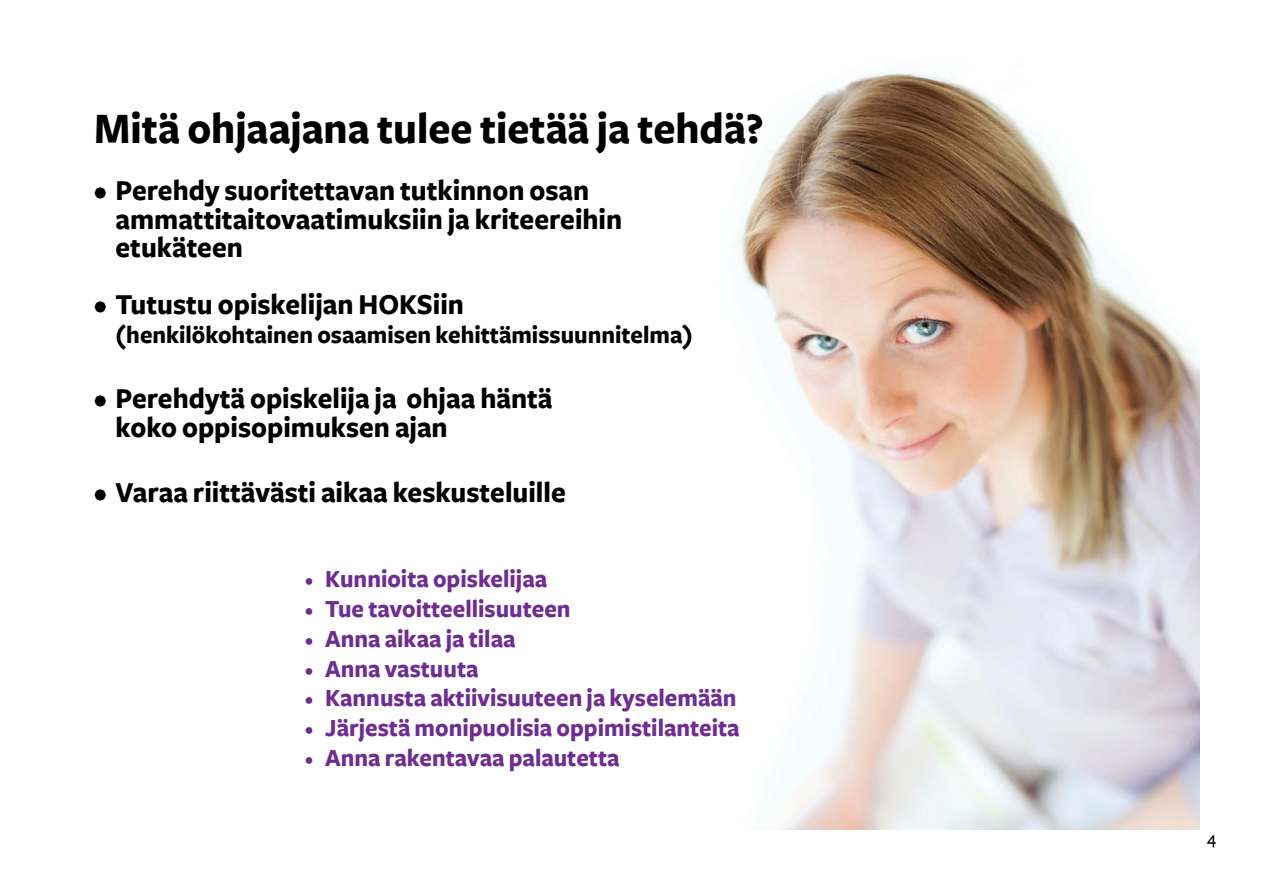
<style>
.page{position:relative;width:1263px;height:893px;background:#fff}
.page>*{position:absolute;margin:0;border:0;box-sizing:border-box;transform-origin:0 0}
.t1{font:700 45px "Freight Sans";color:#000;scale:.95 1}
.t2{font:700 30px/28.5px "Freight Sans";color:#000;scale:.95 1}
.t3{font:700 25.5px "Freight Sans";color:#6f2c91;scale:.95 1}
.t4{font:700 25.5px "Freight Sans";color:#000;scale:.95 1}
.t5{font:500 18px "Freight Sans";color:#000}
.s1{font-family:"Minion Pro";font-weight:400}
</style>
<div class="page">
<img style="left:739px;top:72px;width:460px;height:757px">
<h1 class="t1" style="left:94px;top:104px;width:706px">Mitä ohjaajana tulee tietää ja tehdä?</h1>
<p class="t2" style="left:116px;top:177px;width:535px;text-indent:-21px">• Perehdy suoritettavan tutkinnon osan ammattitaitovaatimuksiin ja kriteereihin etukäteen</p>
<p class="t2" style="left:94px;top:291px;width:391px">• Tutustu opiskelijan HOKSiin</p>
<p class="t4" style="left:116px;top:321px;width:609px">(henkilökohtainen osaamisen kehittämissuunnitelma)</p>
<p class="t2" style="left:116px;top:385px;width:461px;text-indent:-21px">• Perehdytä opiskelija ja ohjaa häntä koko oppisopimuksen ajan</p>
<p class="t2" style="left:94px;top:479px;width:498px">• Varaa riittävästi aikaa keskusteluille</p>
<p class="t3" style="left:304px;top:565px;width:257px"><span class="s1">•</span> Kunnioita opiskelijaa</p>
<p class="t3" style="left:304px;top:595px;width:282px"><span class="s1">•</span> Tue tavoitteellisuuteen</p>
<p class="t3" style="left:304px;top:625px;width:224px"><span class="s1">•</span> Anna aikaa ja tilaa</p>
<p class="t3" style="left:304px;top:655px;width:185px"><span class="s1">•</span> Anna vastuuta</p>
<p class="t3" style="left:304px;top:684px;width:457px"><span class="s1">•</span> Kannusta aktiivisuuteen ja kyselemään</p>
<p class="t3" style="left:304px;top:714px;width:460px"><span class="s1">•</span> Järjestä monipuolisia oppimistilanteita</p>
<p class="t3" style="left:304px;top:744px;width:334px"><span class="s1">•</span> Anna rakentavaa palautetta</p>
<p class="t5" style="left:1207px;top:828px;width:11px">4</p>
</div>
